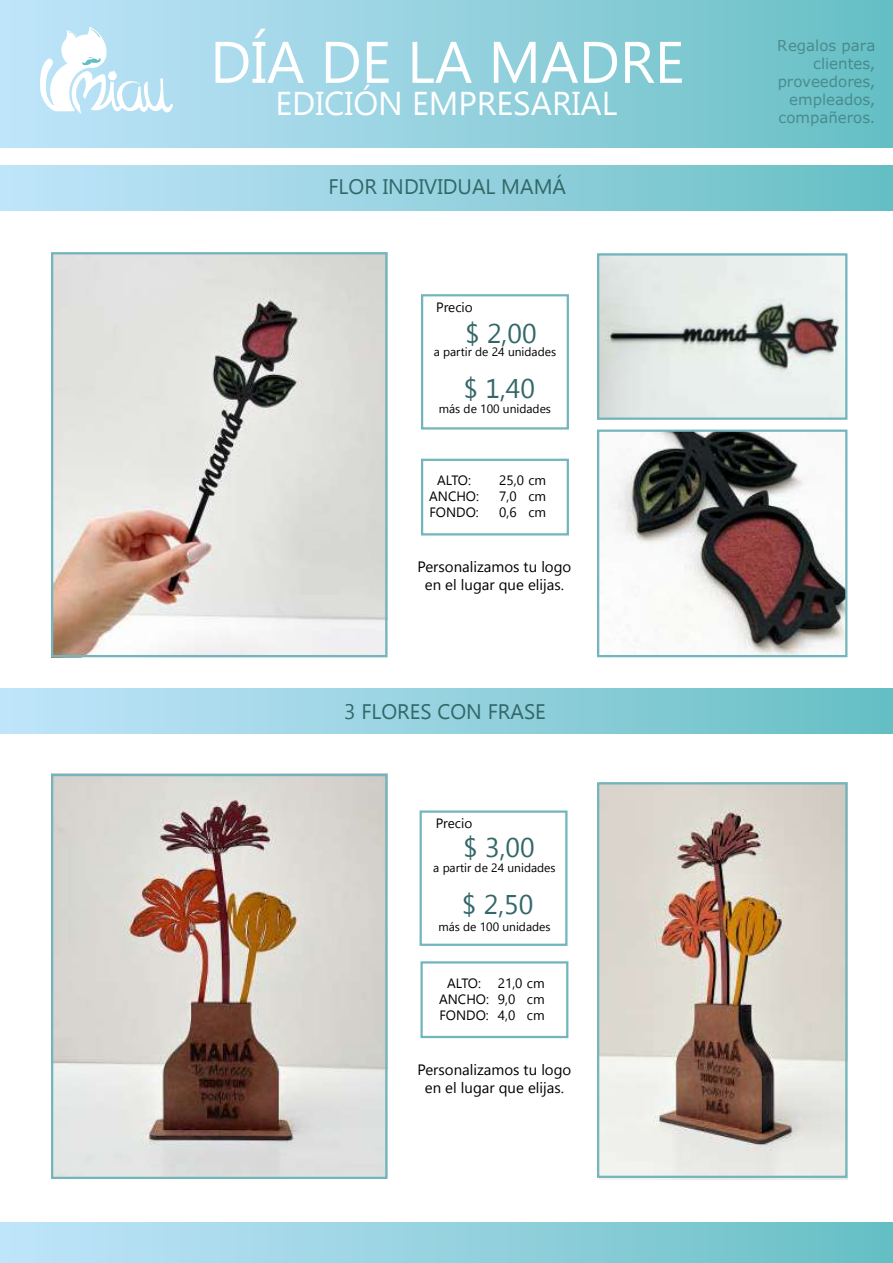
<style>
.page{position:relative;width:893px;height:1263px;background:#fff}
.page>*{position:absolute;margin:0;border:0;box-sizing:border-box;transform-origin:0 0}
.t1{font:58.5px "Myanmar Text";color:#fff}
.t2{font:33px "Myanmar Text";color:#fff}
.t3{font:27px/55.2px "Myanmar Text";color:#336768}
.t4{font:21px "Myanmar Text";color:#336768}
.t5{font:15px/18px "Verdana Pro";color:#336767;text-align:right}
.t6{font:15px "Segoe UI Emoji";color:#000}
.t7{font:12px "Segoe UI Emoji";color:#000}
</style>
<div class="page">
<div style="left:0;top:0;width:893px;height:147px;background:linear-gradient(to right,#c2e5fb,#68bfc4)"></div>
<div style="left:0;top:1222px;width:893px;height:41px;background:linear-gradient(to right,#c2e5fb,#68bfc4)"></div>
<svg style="left:40px;top:27px;width:133px;height:87px"></svg>
<div style="left:1px;top:166px;width:891px;height:45px;background:linear-gradient(to right,#c2e5fb,#68bfc4)"></div>
<div style="left:1px;top:689px;width:891px;height:45px;background:linear-gradient(to right,#c2e5fb,#68bfc4)"></div>
<div style="left:421px;top:459px;width:148px;height:76px;border:2px solid #72b5bc"></div>
<div style="left:420px;top:961px;width:148px;height:77px;border:2px solid #72b5bc"></div>
<div style="left:421px;top:294px;width:148px;height:136px;border:2px solid #72b5bc"></div>
<div style="left:420px;top:810px;width:147px;height:136px;border:2px solid #72b5bc"></div>
<img style="left:54px;top:777px;width:330px;height:399px">
<img style="left:599px;top:785px;width:248px;height:394px">
<img style="left:600px;top:256px;width:244px;height:161px">
<img style="left:610px;top:433px;width:234px;height:221px">
<img style="left:54px;top:255px;width:330px;height:399px">
<div style="left:51px;top:252px;width:336px;height:405px;border:2px solid #72b5bc"></div>
<div style="left:51px;top:774px;width:336px;height:405px;border:2px solid #72b5bc"></div>
<div style="left:597px;top:253px;width:250px;height:167px;border:2px solid #72b5bc"></div>
<div style="left:597px;top:430px;width:250px;height:227px;border:2px solid #72b5bc"></div>
<div style="left:597px;top:782px;width:250px;height:396px;border:2px solid #72b5bc"></div>
<h1 class="t1" style="left:210px;top:28px;width:476px">DÍA DE LA MADRE</h1>
<p class="t5" style="left:778px;top:37px;width:99px">Regalos para clientes, proveedores, empleados, compañeros.</p>
<h2 class="t2" style="left:276px;top:85px;width:343px">EDICIÓN EMPRESARIAL</h2>
<h3 class="t4" style="left:328px;top:175px;width:239px">FLOR INDIVIDUAL MAMÁ</h3>
<h3 class="t3" style="left:464px;top:306px;width:74px">$ 2,00 $ 1,40</h3>
<p class="t7" style="left:498px;top:343px;width:25px">✔ ◆■</p>
<p class="t6" style="left:438px;top:555px;width:36px">▲□■ ●</p>
<p class="t6" style="left:504px;top:555px;width:68px">□▲ ▼◆ ●□ □</p>
<p class="t6" style="left:433px;top:573px;width:42px">■ ● ●◆</p>
<h3 class="t4" style="left:344px;top:699px;width:203px">3 FLORES CON FRASE</h3>
<h3 class="t3" style="left:462px;top:820px;width:74px;line-height:56.8px">$ 3,00 $ 2,50</h3>
<p class="t7" style="left:498px;top:858px;width:25px">✔ ◆■</p>
<p class="t6" style="left:438px;top:1058px;width:36px">▲□■ ●</p>
<p class="t6" style="left:504px;top:1058px;width:68px">□▲ ▼◆ ●□ □</p>
<p class="t6" style="left:433px;top:1076px;width:42px">■ ● ●◆</p>
</div>
